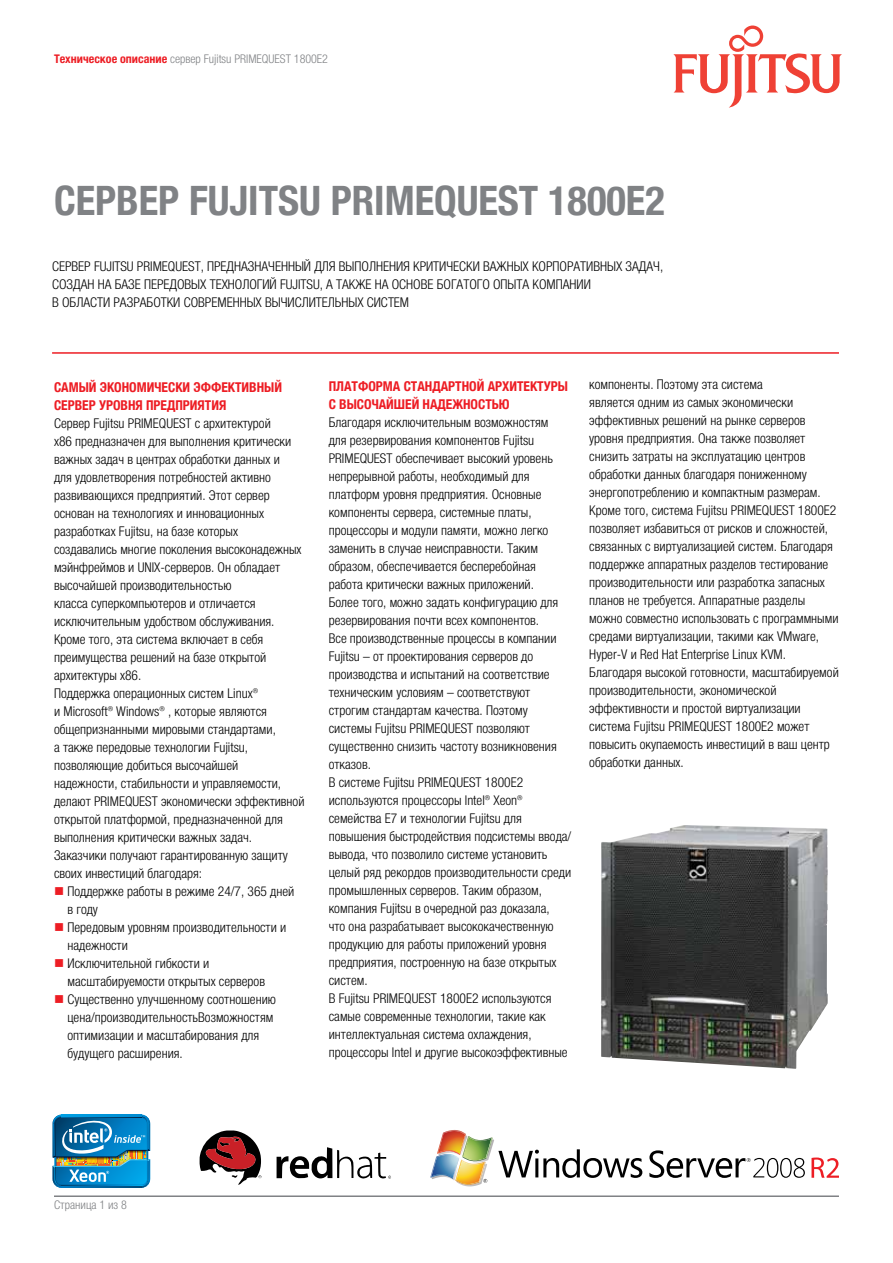
<style>
.page{position:relative;width:893px;height:1263px;background:#fff}
.page>*{position:absolute;margin:0;border:0;box-sizing:border-box;transform-origin:0 0}
.t1{font:700 condensed 40.5px "Helvetica Neue";color:#808285}
.t2{font:300 condensed 13.5px/18px "Helvetica Neue LTCYR";color:#000}
.t3{font:700 condensed 13.5px/18px "Helvetica Neue";color:#ed1d24}
.t4{font:300 condensed 12px "Helvetica Neue LTCYR";color:#808285}
.s1{font-weight:700;color:#ed1d24}
</style>
<div class="page">
<hr style="left:54px;top:1195px;width:785px;height:2px;background:#808285">
<svg style="left:673px;top:26px;width:169px;height:82px"></svg>
<hr style="left:52px;top:352px;width:787px;height:2px;background:#ed1d24">
<img style="left:600px;top:825px;width:228px;height:244px">
<img style="left:53px;top:1115px;width:97px;height:73px">
<svg style="left:649px;top:1150px;width:156px;height:28px"></svg>
<svg style="left:430px;top:1130px;width:212px;height:56px"></svg>
<svg style="left:811px;top:1157px;width:28px;height:21px"></svg>
<svg style="left:277px;top:1147px;width:114px;height:31px"></svg>
<svg style="left:200px;top:1130px;width:61px;height:55px"></svg>
<p class="t4" style="left:54px;top:53px;width:276px"><span class="s1">Техническое описание</span> cервер Fujitsu PRIMEQUEST 1800E2</p>
<h1 class="t1" style="left:54px;top:176px;width:612px">СЕРВЕР FUJITSU PRIMEQUEST 1800E2</h1>
<p class="t2" style="left:52px;top:257px;width:613px">СЕРВЕР FUJITSU PRIMEQUEST, ПРЕДНАЗНАЧЕННЫЙ ДЛЯ ВЫПОЛНЕНИЯ КРИТИЧЕСКИ ВАЖНЫХ КОРПОРАТИВНЫХ ЗАДАЧ,<br>СОЗДАН НА БАЗЕ ПЕРЕДОВЫХ ТЕХНОЛОГИЙ FUJITSU, А ТАКЖЕ НА ОСНОВЕ БОГАТОГО ОПЫТА КОМПАНИИ<br>В ОБЛАСТИ РАЗРАБОТКИ СОВРЕМЕННЫХ ВЫЧИСЛИТЕЛЬНЫХ СИСТЕМ</p>
<p class="t3" style="left:54px;top:378px;width:230px">CАМЫЙ ЭКОНОМИЧЕСКИ ЭФФЕКТИВНЫЙ<br>СЕРВЕР УРОВНЯ ПРЕДПРИЯТИЯ</p>
<p class="t2" style="left:54px;top:414px;width:252px">Сервер Fujitsu PRIMEQUEST с архитектурой<br>x86 предназначен для выполнения критически важных задач в центрах обработки данных и<br>для удовлетворения потребностей активно развивающихся предприятий. Этот сервер основан на технологиях и инновационных разработках Fujitsu, на базе которых создавались многие поколения высоконадежных мэйнфреймов и UNIX-серверов. Он обладает высочайшей производительностью<br>класса суперкомпьютеров и отличается исключительным удобством обслуживания.<br>Кроме того, эта система включает в себя преимущества решений на базе открытой архитектуры x86.<br>Поддержка операционных систем Linux®<br>и Microsoft® Windows® , которые являются общепризнанными мировыми стандартами,<br>а также передовые технологии Fujitsu, позволяющие добиться высочайшей надежности, стабильности и управляемости, делают PRIMEQUEST экономически эффективной открытой платформой, предназначенной для выполнения критически важных задач.<br>Заказчики получают гарантированную защиту своих инвестиций благодаря:</p>
<p class="t2" style="left:68px;top:882px;width:228px">Поддержке работы в режиме 24/7, 365 дней в году<br>Передовым уровням производительности и надежности<br>Исключительной гибкости и масштабируемости открытых серверов<br>Существенно улучшенному соотношению цена/производительностьВозможностям оптимизации и масштабирования для будущего расширения.</p>
<p class="t3" style="left:329px;top:377px;width:241px">ПЛАТФОРМА СТАНДАРТНОЙ АРХИТЕКТУРЫ<br>С ВЫСОЧАЙШЕЙ НАДЕЖНОСТЬЮ</p>
<p class="t2" style="left:329px;top:414px;width:244px">Благодаря исключительным возможностям<br>для резервирования компонентов Fujitsu PRIMEQUEST обеспечивает высокий уровень непрерывной работы, необходимый для платформ уровня предприятия. Основные компоненты сервера, системные платы, процессоры и модули памяти, можно легко заменить в случае неисправности. Таким образом, обеспечивается бесперебойная работа критически важных приложений.<br>Более того, можно задать конфигурацию для резервирования почти всех компонентов.<br>Все производственные процессы в компании Fujitsu – от проектирования серверов до производства и испытаний на соответствие техническим условиям – соответствуют строгим стандартам качества. Поэтому системы Fujitsu PRIMEQUEST позволяют существенно снизить частоту возникновения отказов.<br>В системе Fujitsu PRIMEQUEST 1800E2 используются процессоры Intel® Xeon® семейства E7 и технологии Fujitsu для повышения быстродействия подсистемы ввода/ вывода, что позволило системе установить целый ряд рекордов производительности среди промышленных серверов. Таким образом, компания Fujitsu в очередной раз доказала,<br>что она разрабатывает высококачественную продукцию для работы приложений уровня предприятия, построенную на базе открытых систем.<br>В Fujitsu PRIMEQUEST 1800E2 используются самые современные технологии, такие как интеллектуальная система охлаждения, процессоры Intel и другие высокоэффективные</p>
<p class="t2" style="left:589px;top:376px;width:251px">компоненты. Поэтому эта система<br>является одним из самых экономически эффективных решений на рынке серверов уровня предприятия. Она также позволяет снизить затраты на эксплуатацию центров обработки данных благодаря пониженному энергопотреблению и компактным размерам.<br>Кроме того, система Fujitsu PRIMEQUEST 1800E2 позволяет избавиться от рисков и сложностей, связанных с виртуализацией систем. Благодаря поддержке аппаратных разделов тестирование производительности или разработка запасных планов не требуется. Аппаратные разделы можно совместно использовать с программными средами виртуализации, такими как VMware, Hyper-V и Red Hat Enterprise Linux KVM.<br>Благодаря высокой готовности, масштабируемой производительности, экономической эффективности и простой виртуализации система Fujitsu PRIMEQUEST 1800E2 может повысить окупаемость инвестиций в ваш центр обработки данных.</p>
<p class="t4" style="left:54px;top:1198px;width:74px">Страница 1 из 8</p>
</div>
